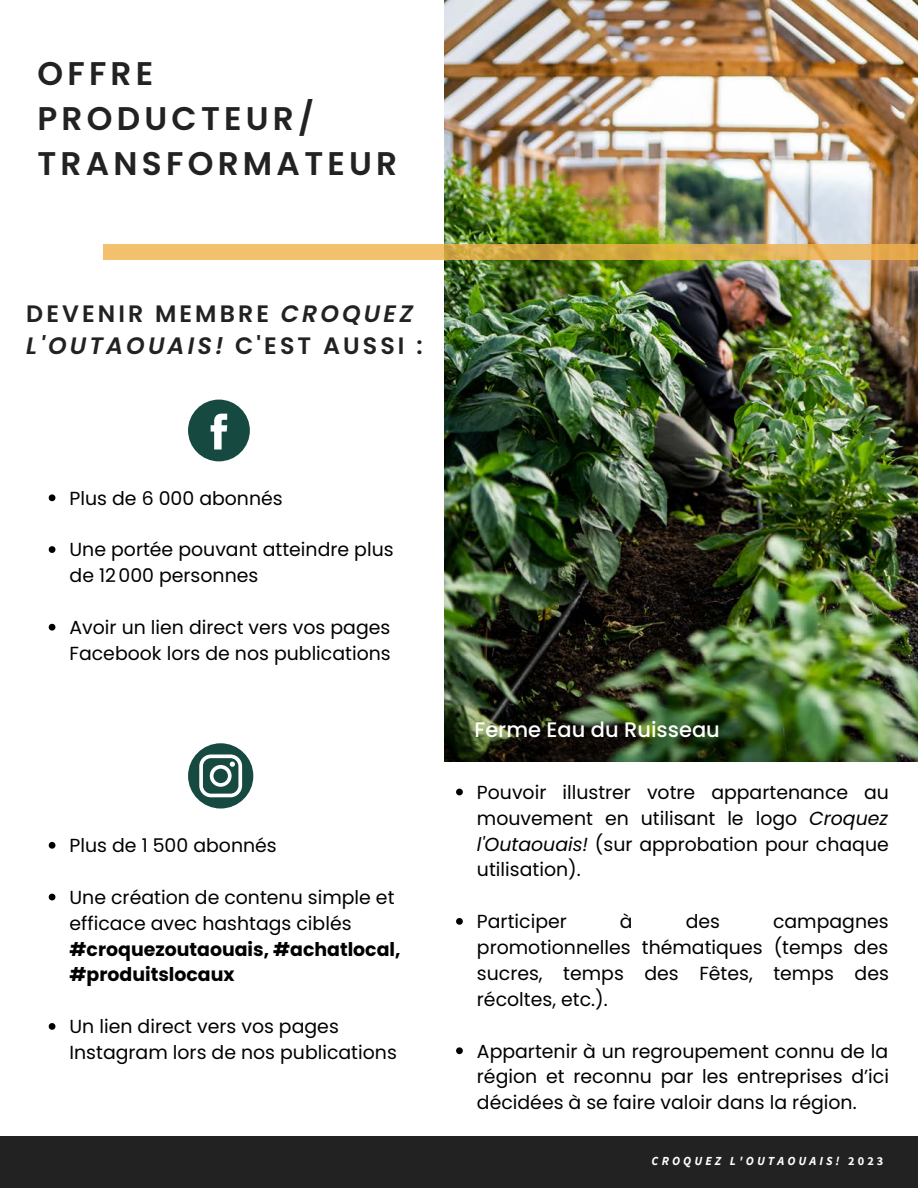
<style>
.page{position:relative;width:918px;height:1188px;background:#fff}
.page>*{position:absolute;margin:0;border:0;box-sizing:border-box;transform-origin:0 0}
.t1{font:600 32.7px/45px "Poppins";letter-spacing:.13em;color:#222}
.t2{font:600 23.7px/32.7px "Poppins";letter-spacing:.13em;color:#222}
.t3{font:500 21px "Poppins";color:#fff}
.t4{font:18.9px/25.8px "Poppins";color:#000}
.t5{font:700 18.9px/25.8px "Poppins";color:#000}
.t6{font:italic 700 12.3px "Source Sans Pro";letter-spacing:.25em;color:#fff}
.s1{font-style:italic}
.s2{font-style:normal}
</style>
<div class="page">
<img style="left:445px;top:0;width:473px;height:762px">
<svg style="left:103px;top:244px;width:815px;height:16px;background:#e4b459"></svg>
<div style="left:0;top:1136px;width:918px;height:52px;background:#222"></div>
<svg style="left:188px;top:400px;width:62px;height:61px"></svg>
<svg style="left:188px;top:743px;width:65px;height:66px"></svg>
<svg style="left:49px;top:494px;width:6px;height:7px"></svg>
<svg style="left:49px;top:546px;width:6px;height:7px"></svg>
<svg style="left:49px;top:624px;width:6px;height:7px"></svg>
<svg style="left:49px;top:842px;width:6px;height:7px"></svg>
<svg style="left:49px;top:894px;width:6px;height:6px"></svg>
<svg style="left:49px;top:1023px;width:6px;height:7px"></svg>
<svg style="left:456px;top:789px;width:7px;height:6px"></svg>
<svg style="left:456px;top:918px;width:7px;height:7px"></svg>
<svg style="left:456px;top:1047px;width:7px;height:7px"></svg>
<h1 class="t1" style="left:37px;top:51px;width:361px">OFFRE<br>PRODUCTEUR/<br>TRANSFORMATEUR</h1>
<p class="t2" style="left:26px;top:297px;width:398px">DEVENIR MEMBRE <span class="s1">CROQUEZ<br>L'OUTAOUAIS!</span> C'EST AUSSI :</p>
<p class="t4" style="left:70px;top:485px;width:215px">Plus de 6 000 abonnés</p>
<p class="t4" style="left:70px;top:537px;width:326px">Une portée pouvant atteindre plus de 12000 personnes</p>
<p class="t4" style="left:70px;top:614px;width:323px">Avoir un lien direct vers vos pages<br>Facebook lors de nos publications</p>
<p class="t4" style="left:70px;top:833px;width:209px">Plus de 1 500 abonnés</p>
<p class="t4" style="left:70px;top:884px;width:327px">Une création de contenu simple et efficace avec hashtags ciblés</p>
<p class="t5" style="left:70px;top:936px;width:332px">#croquezoutaouais, #achatlocal, #produitslocaux</p>
<p class="t4" style="left:70px;top:1014px;width:329px">Un lien direct vers vos pages<br>Instagram lors de nos publications</p>
<p class="t3" style="left:475px;top:714px;width:247px">Ferme Eau du Ruisseau</p>
<p class="t4" style="left:477px;top:779px;width:414px;text-align:justify">Pouvoir illustrer votre appartenance au mouvement en utilisant le logo <span class="s1">Croquez l'Outaouais!</span> (sur approbation pour chaque utilisation).</p>
<p class="t4" style="left:477px;top:909px;width:91px">Participer</p>
<p class="t4" style="left:620px;top:909px;width:14px">à</p>
<p class="t4" style="left:686px;top:909px;width:36px">des</p>
<p class="t4" style="left:477px;top:909px;width:414px;text-align:justify;text-indent:296px">campagnes promotionnelles thématiques (temps des sucres, temps des Fêtes, temps des récoltes, etc.).</p>
<p class="t4" style="left:477px;top:1038px;width:414px;text-align:justify">Appartenir à un regroupement connu de la région et reconnu par les entreprises d’ici décidées à se faire valoir dans la région.</p>
<p class="t6" style="left:652px;top:1153px;width:233px">CROQUEZ L'OUTAOUAIS! <span class="s2">2023</span></p>
</div>
